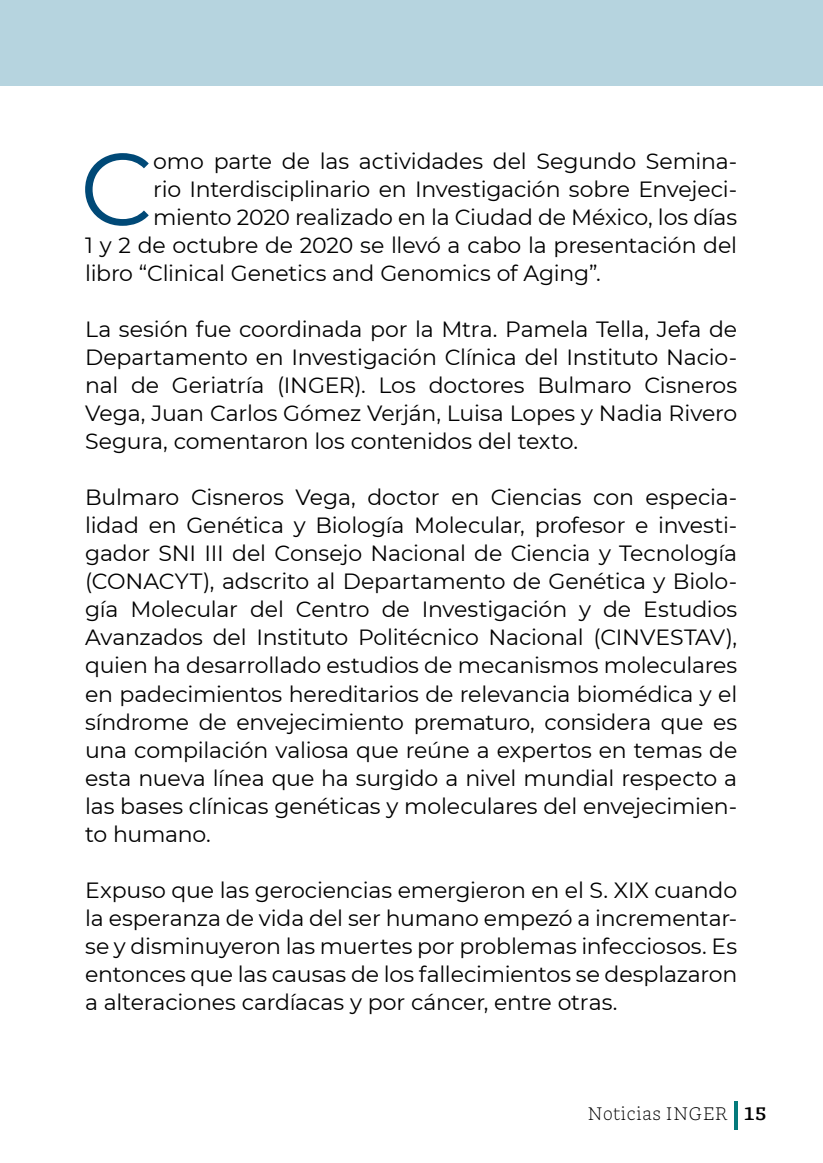
<style>
.page{position:relative;width:823px;height:1163px;background:#fff}
.page>*{position:absolute;margin:0;border:0;box-sizing:border-box;transform-origin:0 0}
.t1{font:102px "Montserrat";color:#004977}
.t2{font:22px/28px "Montserrat";letter-spacing:-.01em;color:#000;text-align:justify}
.t3{font:300 18px "GMX";color:#000}
.s1{font-weight:700}
</style>
<div class="page">
<div style="left:0;top:0;width:822px;height:85px;background:#b6d4df"></div>
<hr style="left:734px;top:1101px;width:3px;height:28px;background:#047a7b">
<p class="t1" style="left:80px;top:119px;width:75px">C</p>
<p class="t2" style="left:153px;top:146px;width:585px">omo parte de las actividades del Segundo Semina-</p>
<p class="t2" style="left:153px;top:174px;width:585px">rio Interdisciplinario en Investigación sobre Envejeci-</p>
<p class="t2" style="left:153px;top:202px;width:585px">miento 2020 realizado en la Ciudad de México, los días</p>
<p class="t2" style="left:85px;top:230px;width:653px">1 y 2 de octubre de 2020 se llevó a cabo la presentación del</p>
<p class="t2" style="left:85px;top:258px;width:517px">libro “Clinical Genetics and Genomics of Aging”.</p>
<p class="t2" style="left:85px;top:314px;width:653px">La sesión fue coordinada por la Mtra. Pamela Tella, Jefa de Departamento en Investigación Clínica del Instituto Nacio&shy;nal de Geriatría (INGER). Los doctores Bulmaro Cisneros Vega, Juan Carlos Gómez Verján, Luisa Lopes y Nadia Rivero Segura, comentaron los contenidos del texto.</p>
<p class="t2" style="left:85px;top:482px;width:653px">Bulmaro Cisneros Vega, doctor en Ciencias con especia&shy;lidad en Genética y Biología Molecular, profesor e investi&shy;gador SNI III del Consejo Nacional de Ciencia y Tecnología (CONACYT), adscrito al Departamento de Genética y Biolo&shy;gía Molecular del Centro de Investigación y de Estudios Avanzados del Instituto Politécnico Nacional (CINVESTAV), quien ha desarrollado estudios de mecanismos moleculares en padecimientos hereditarios de relevancia biomédica y el síndrome de envejecimiento prematuro, considera que es una compilación valiosa que reúne a expertos en temas de esta nueva línea que ha surgido a nivel mundial respecto a las bases clínicas genéticas y moleculares del envejecimien&shy;to humano.</p>
<p class="t2" style="left:85px;top:874px;width:653px">Expuso que las gerociencias emergieron en el S. XIX cuando la esperanza de vida del ser humano empezó a incrementar&shy;se y disminuyeron las muertes por problemas infecciosos. Es entonces que las causas de los fallecimientos se desplazaron a alteraciones cardíacas y por cáncer, entre otras.</p>
<p class="t3" style="left:587px;top:1102px;width:180px">Noticias INGER • <span class="s1">15</span></p>
</div>
